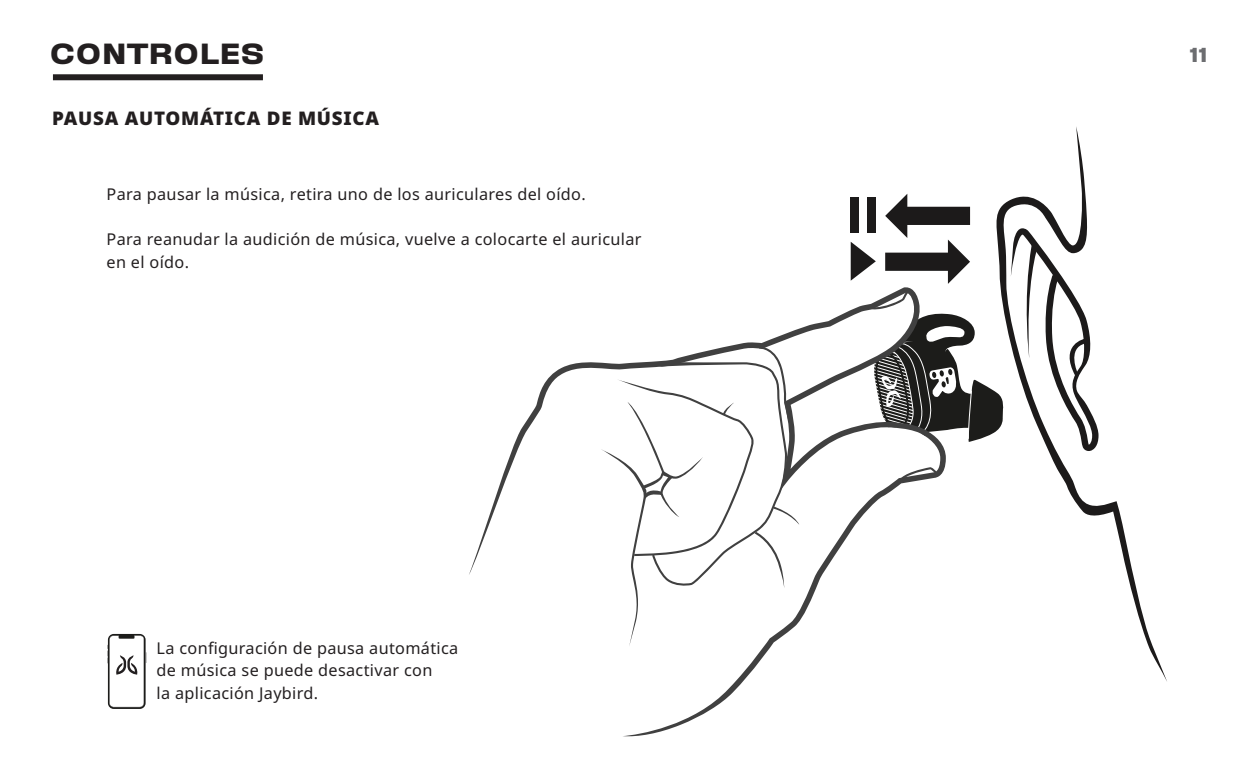
<style>
.page{position:relative;width:1260px;height:765px;background:#fff}
.page>*{position:absolute;margin:0;border:0;box-sizing:border-box;transform-origin:0 0}
.t1{font:700 expanded 28.75px "Fixture";color:#231f20}
.t2{font:700 expanded 20px "Fixture";color:#6c6d70}
.t3{font:900 18.75px "Noto Sans";letter-spacing:.04em;color:#231f20}
.t4{font:16.25px/22.5px "Noto Sans";letter-spacing:.02em;color:#231f20}
</style>
<div class="page">
<svg style="left:1064px;top:127px;width:103px;height:554px"></svg>
<div style="left:850px;top:197px;width:9px;height:36px;background:#1c1a1a"></div>
<svg style="left:469px;top:310px;width:382px;height:265px"></svg>
<svg style="left:623px;top:429px;width:292px;height:308px"></svg>
<svg style="left:601px;top:346px;width:198px;height:301px"></svg>
<svg style="left:107px;top:634px;width:40px;height:75px"></svg>
<div style="left:53px;top:74px;width:210px;height:6px;background:#231f20"></div>
<svg style="left:851px;top:194px;width:248px;height:287px"></svg>
<p class="t1" style="left:50px;top:35px;width:217px">CONTROLES</p>
<p class="t3" style="left:52px;top:104px;width:328px">PAUSA AUTOMÁTICA DE MÚSICA</p>
<p class="t4" style="left:107px;top:183px;width:481px">Para pausar la música, retira uno de los auriculares del oído.</p>
<p class="t4" style="left:107px;top:228px;width:537px">Para reanudar la audición de música, vuelve a colocarte el auricular en el oído.</p>
<p class="t4" style="left:157px;top:637px;width:303px">La configuración de pausa automática de música se puede desactivar con<br>la aplicación Jaybird.</p>
<p class="t2" style="left:1190px;top:42px;width:19px">11</p>
</div>
